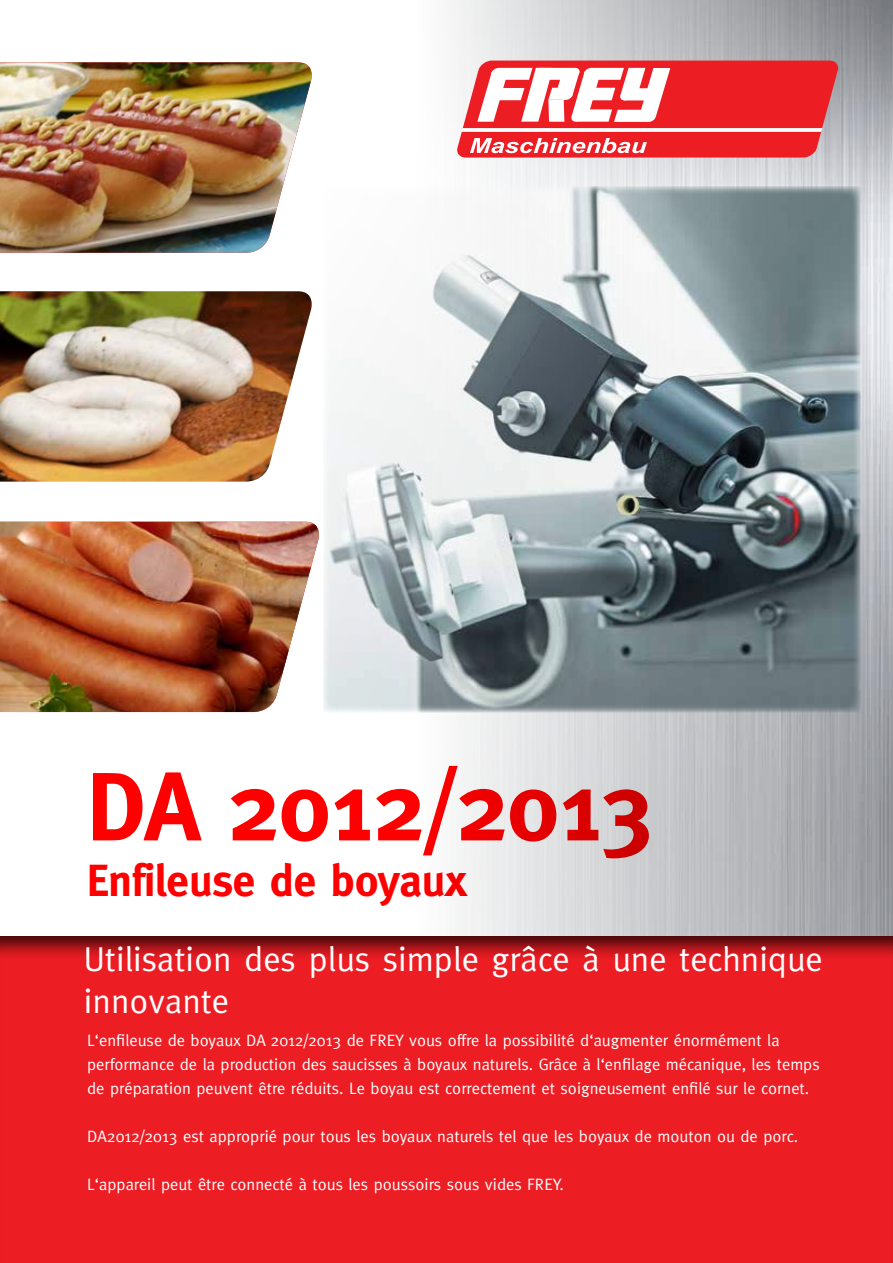
<style>
.page{position:relative;width:893px;height:1263px;background:#fff}
.page>*{position:absolute;margin:0;border:0;box-sizing:border-box;transform-origin:0 0}
.t1{font:700 97.5px "Meta";letter-spacing:-.01em;color:#f00}
.t2{font:700 45px "Meta";letter-spacing:-.01em;color:#f00}
.t3{font:34.5px/41.4px "Meta";color:#fff}
.t4{font:16.5px/24px "Meta";color:#fff}
</style>
<div class="page">
<img style="left:418px;top:0;width:475px;height:930px">
<svg style="left:457px;top:61px;width:381px;height:97px"></svg>
<img style="left:0;top:62px;width:312px;height:191px">
<img style="left:0;top:291px;width:312px;height:191px">
<img style="left:0;top:522px;width:319px;height:190px">
<img style="left:323px;top:187px;width:538px;height:525px">
<div style="left:0;top:930px;width:893px;height:333px;background:#000;opacity:.75"></div>
<h1 class="t1" style="left:86px;top:750px;width:568px">DA 2012/2013</h1>
<h2 class="t2" style="left:86px;top:854px;width:382px">Enfileuse de boyaux</h2>
<h3 class="t3" style="left:84px;top:938px;width:740px">Utilisation des plus simple grâce à une technique innovante</h3>
<p class="t4" style="left:87px;top:1028px;width:734px">L‘enfileuse de boyaux DA 2012/2013 de FREY vous offre la possibilité d‘augmenter énormément la performance de la production des saucisses à boyaux naturels. Grâce à l‘enfilage mécanique, les temps de préparation peuvent être réduits. Le boyau est correctement et soigneusement enfilé sur le cornet.</p>
<p class="t4" style="left:87px;top:1124px;width:712px">DA2012/2013 est approprié pour tous les boyaux naturels tel que les boyaux de mouton ou de porc.</p>
<p class="t4" style="left:87px;top:1172px;width:478px">L‘appareil peut être connecté à tous les poussoirs sous vides FREY.</p>
</div>
